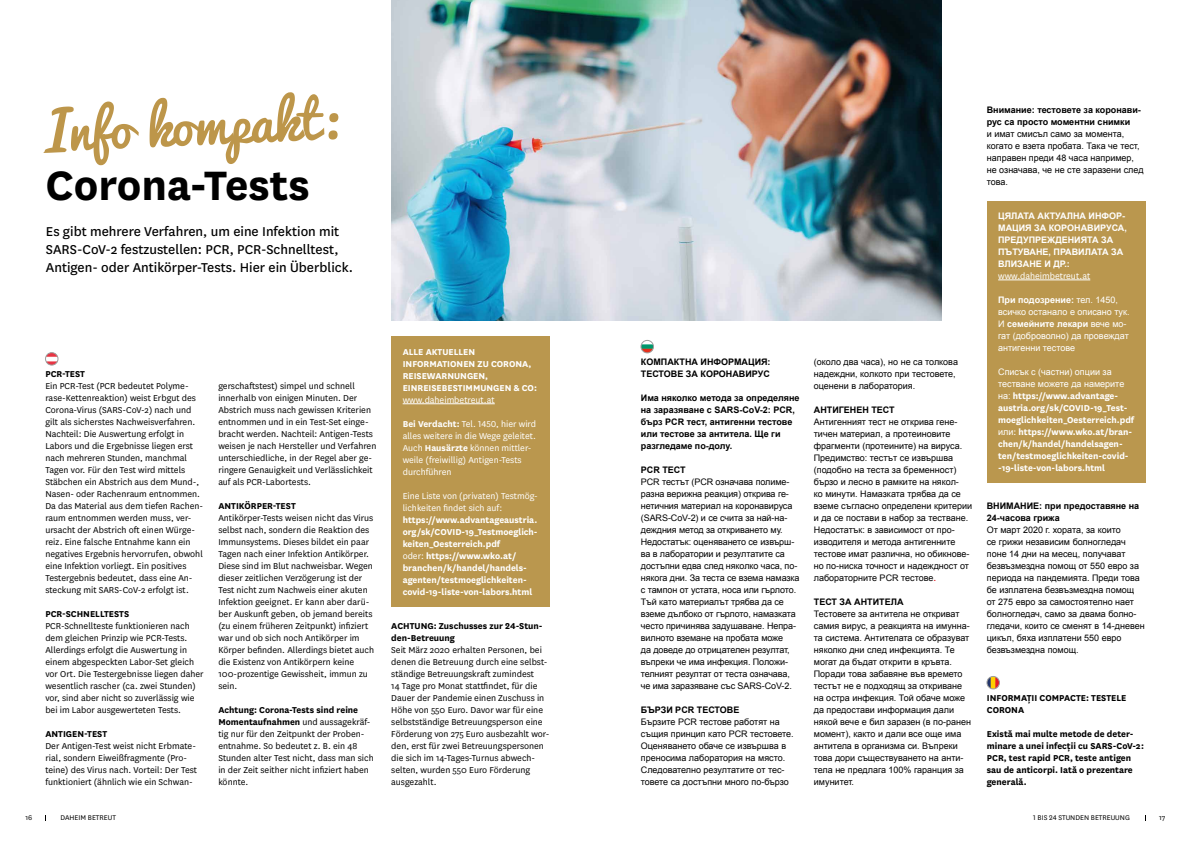
<style>
.page{position:relative;width:1191px;height:842px;background:#fff}
.page>*{position:absolute;margin:0;border:0;box-sizing:border-box;transform-origin:0 0}
.t1{font:52.7px "Pacifico";color:#bd964a}
.t2{font:700 48px "National";color:#000}
.t3{font:15px/18px "National";color:#000}
.t4{font:10px/12px "National";color:#000}
.t5{font:700 10px/12px "National";color:#fff}
.t6{font:700 10px/12px "National";color:#000}
.t7{font:10px/12px "National";color:#fff}
.t8{font:9px/12px "Arial";color:#000}
.t9{font:700 9px/12px "Arial";color:#000}
.t10{font:9px/12px "Arial";color:#fff}
.t11{font:700 9px/12px "Arial";color:#fff}
.t12{font:8px "National";color:#000}
.s1{font-weight:700}
.s2{font-weight:400}
.s3{font-family:"National";font-size:10px;color:#e30613}
.s4{font-family:"Arial";font-weight:400;font-size:9px}
</style>
<div class="page">
<img style="left:391px;top:0;width:550px;height:320px">
<svg style="left:988px;top:676px;width:11px;height:13px"></svg>
<div style="left:986px;top:676px;width:13px;height:13px;border:1px solid #9d9d9c;border-radius:50%"></div>
<svg style="left:46px;top:354px;width:12px;height:11px"></svg>
<div style="left:45px;top:352px;width:13px;height:13px;border:1px solid #9d9d9c;border-radius:50%"></div>
<div style="left:391px;top:336px;width:159px;height:270px;background:#ba974e"></div>
<hr style="left:403px;top:404px;width:92px;height:1px;background:#fff">
<svg style="left:641px;top:340px;width:12px;height:13px"></svg>
<div style="left:641px;top:340px;width:12px;height:13px;border:1px solid #9d9d9c;border-radius:50%"></div>
<div style="left:986px;top:201px;width:159px;height:281px;background:#ba974e"></div>
<hr style="left:998px;top:280px;width:92px;height:1px;background:#fff">
<h1 class="t1" style="left:43px;top:104px;width:295px;rotate:-3deg">Info kompakt:</h1>
<h2 class="t2" style="left:46px;top:151px;width:266px">Corona-Tests</h2>
<h3 class="t3" style="left:46px;top:222px;width:309px">Es gibt mehrere Verfahren, um eine Infektion mit<br>SARS-CoV-2 festzustellen: PCR, PCR-Schnelltest,<br>Antigen- oder Antikörper-Tests. Hier ein Überblick.</h3>
<p class="t6" style="left:45px;top:367px;width:41px">PCR-TEST</p>
<p class="t4" style="left:45px;top:380px;width:159px">Ein PCR-Test (PCR bedeutet Polyme&shy;rase-Kettenreaktion) weist Erbgut des Corona-Virus (SARS-CoV-2) nach und gilt als sicherstes Nachweisverfahren.<br>Nachteil: Die Auswertung erfolgt in Labors und die Ergebnisse liegen erst nach mehreren Stunden, manchmal Tagen vor. Für den Test wird mittels Stäbchen ein Abstrich aus dem Mund-, Nasen- oder Rachenraum entnommen.<br>Da das Material aus dem tiefen Rachen&shy;raum entnommen werden muss, ver&shy;ursacht der Abstrich oft einen Würge&shy;reiz. Eine falsche Entnahme kann ein negatives Ergebnis hervorrufen, obwohl eine Infektion vorliegt. Ein positives Testergebnis bedeutet, dass eine An&shy;steckung mit SARS-CoV-2 erfolgt ist.</p>
<p class="t6" style="left:45px;top:607px;width:85px">PCR-SCHNELLTESTS</p>
<p class="t4" style="left:45px;top:620px;width:160px">PCR-Schnellteste funktionieren nach dem gleichen Prinzip wie PCR-Tests.<br>Allerdings erfolgt die Auswertung in einem abgespeckten Labor-Set gleich vor Ort. Die Testergebnisse liegen daher wesentlich rascher (ca. zwei Stunden) vor, sind aber nicht so zuverlässig wie bei im Labor ausgewerteten Tests.</p>
<p class="t6" style="left:45px;top:727px;width:63px">ANTIGEN-TEST</p>
<p class="t4" style="left:45px;top:740px;width:153px">Der Antigen-Test weist nicht Erbmate&shy;rial, sondern Eiweißfragmente (Pro&shy;teine) des Virus nach. Vorteil: Der Test funktioniert (ähnlich wie ein Schwan-</p>
<p class="t4" style="left:218px;top:380px;width:159px">gerschaftstest) simpel und schnell innerhalb von einigen Minuten. Der Abstrich muss nach gewissen Kriterien entnommen und in ein Test-Set einge&shy;bracht werden. Nachteil: Antigen-Tests weisen je nach Hersteller und Verfahren unterschiedliche, in der Regel aber ge&shy;ringere Genauigkeit und Verlässlichkeit auf als PCR-Labortests.</p>
<p class="t6" style="left:218px;top:499px;width:79px">ANTIKÖRPER-TEST</p>
<p class="t4" style="left:218px;top:512px;width:157px">Antikörper-Tests weisen nicht das Virus selbst nach, sondern die Reaktion des Immunsystems. Dieses bildet ein paar Tagen nach einer Infektion Antikörper.<br>Diese sind im Blut nachweisbar. Wegen dieser zeitlichen Verzögerung ist der Test nicht zum Nachweis einer akuten Infektion geeignet. Er kann aber darü&shy;ber Auskunft geben, ob jemand bereits (zu einem früheren Zeitpunkt) infiziert war und ob sich noch Antikörper im Körper befinden. Allerdings bietet auch die Existenz von Antikörpern keine 100-prozentige Gewissheit, immun zu sein.</p>
<p class="t4" style="left:218px;top:704px;width:157px"><span class="s1">Achtung: Corona-Tests sind reine<br>Momentaufnahmen</span> und aussagekräf&shy;tig nur für den Zeitpunkt der Proben&shy;entnahme. So bedeutet z. B. ein 48<br>Stunden alter Test nicht, dass man sich in der Zeit seither nicht infiziert haben könnte.</p>
<p class="t5" style="left:403px;top:345px;width:136px">ALLE AKTUELLEN<br>INFORMATIONEN ZU CORONA,<br>REISEWARNUNGEN,<br>EINREISEBESTIMMUNGEN &amp; CO:</p>
<p class="t7" style="left:403px;top:393px;width:94px">www.daheimbetreut.at</p>
<p class="t7" style="left:403px;top:417px;width:135px"><span class="s1">Bei Verdacht:</span> Tel. 1450, hier wird alles weitere in die Wege geleitet.<br>Auch <span class="s1">Hausärzte</span> können mittler&shy;weile (freiwillig) Antigen-Tests durchführen</p>
<p class="t7" style="left:403px;top:489px;width:137px">Eine Liste von (privaten) Testmög&shy;lichkeiten findet sich auf:</p>
<p class="t5" style="left:403px;top:513px;width:136px">https://www.advantageaustria. org/sk/COVID-19_Testmoeglich&shy;keiten_Oesterreich.pdf<br><span class="s2">oder:</span> https://www.wko.at/ branchen/k/handel/handels&shy;agenten/testmoeglichkeiten&shy;covid-19-liste-von-labors.html</p>
<p class="t6" style="left:391px;top:619px;width:153px">ACHTUNG: Zuschusses zur 24-Stun&shy;den-Betreuung</p>
<p class="t4" style="left:391px;top:644px;width:160px">Seit März 2020 erhalten Personen, bei denen die Betreuung durch eine selbst&shy;ständige Betreuungskraft zumindest<br>14 Tage pro Monat stattfindet, für die Dauer der Pandemie einen Zuschuss in Höhe von 550 Euro. Davor war für eine selbstständige Betreuungsperson eine Förderung von 275 Euro ausbezahlt wor&shy;den, erst für zwei Betreuungspersonen die sich im 14-Tages-Turnus abwech&shy;selten, wurden 550 Euro Förderung ausgezahlt.</p>
<p class="t9" style="left:641px;top:356px;width:131px">КОМПАКТНА ИНФОРМАЦИЯ:<br>ТЕСТОВЕ ЗА КОРОНАВИРУС</p>
<p class="t9" style="left:641px;top:392px;width:160px">Има няколко метода за определяне на заразяване с SARS-CoV-2: PCR, бърз PCR тест, антигенни тестове или тестове за антитела. Ще ги разгледаме по-долу.</p>
<p class="t9" style="left:641px;top:464px;width:46px">PCR ТЕСТ</p>
<p class="t8" style="left:641px;top:476px;width:160px">PCR тестът (PCR означава полиме&shy;разна верижна реакция) открива ге&shy;нетичния материал на коронавируса (SARS-CoV-2) и се счита за най-на&shy;деждния метод за откриването му.<br>Недостатък: оценяването се извърш&shy;ва в лаборатории и резултатите са достъпни едва след няколко часа, по&shy;някога дни. За теста се взема намазка с тампон от устата, носа или гърлото.<br>Тъй като материалът трябва да се вземе дълбоко от гърлото, намазката често причинява задушаване. Непра&shy;вилното вземане на пробата може<br>да доведе до отрицателен резултат, въпреки че има инфекция. Положи&shy;телният резултат от теста означава, че има заразяване със SARS-CoV-2.</p>
<p class="t9" style="left:641px;top:704px;width:100px">БЪРЗИ PCR ТЕСТОВЕ</p>
<p class="t8" style="left:641px;top:716px;width:154px">Бързите PCR тестове работят на същия принцип като PCR тестовете.<br>Оценяването обаче се извършва в преносима лаборатория на място.<br>Следователно резултатите от тес&shy;товете са достъпни много по-бързо</p>
<p class="t8" style="left:814px;top:356px;width:146px">(около два часа), но не са толкова надеждни, колкото при тестовете, оценени в лаборатория.</p>
<p class="t9" style="left:814px;top:404px;width:82px">АНТИГЕНЕН ТЕСТ</p>
<p class="t8" style="left:814px;top:416px;width:160px">Антигенният тест не открива гене&shy;тичен материал, а протеиновите фрагменти (протеините) на вируса.<br>Предимство: тестът се извършва (подобно на теста за бременност) бързо и лесно в рамките на някол-<br>ко минути. Намазката трябва да се вземе съгласно определени критерии и да се постави в набор за тестване.<br>Недостатък: в зависимост от про&shy;изводителя и метода антигенните тестове имат различна, но обикнове&shy;но по-ниска точност и надеждност от лабораторните PCR тестове<span class="s3">.</span></p>
<p class="t9" style="left:814px;top:596px;width:91px">ТЕСТ ЗА АНТИТЕЛА</p>
<p class="t8" style="left:814px;top:608px;width:159px">Тестовете за антитела не откриват самия вирус, а реакцията на имунна&shy;та система. Антителата се образуват няколко дни след инфекцията. Те могат да бъдат открити в кръвта.<br>Поради това забавяне във времето тестът не е подходящ за откриване на остра инфекция. Той обаче може да предостави информация дали някой вече е бил заразен (в по-ранен момент), както и дали все още има антитела в организма си. Въпреки това дори съществуването на анти&shy;тела не предлага 100% гаранция за имунитет.</p>
<p class="t9" style="left:986px;top:104px;width:156px">Внимание: тестовете за коронави&shy;рус са просто моментни снимки</p>
<p class="t8" style="left:986px;top:128px;width:158px">и имат смисъл само за момента, когато е взета пробата. Така че тест, направен преди 48 часа например, не означава, че не сте заразени след това.</p>
<p class="t11" style="left:998px;top:210px;width:130px">ЦЯЛАТА АКТУАЛНА ИНФОР-<br>МАЦИЯ ЗА КОРОНАВИРУСА,<br>ПРЕДУПРЕЖДЕНИЯТА ЗА<br>ПЪТУВАНЕ, ПРАВИЛАТА ЗА<br>ВЛИЗАНЕ И ДР.:</p>
<p class="t7" style="left:998px;top:269px;width:94px">www.daheimbetreut.at</p>
<p class="t10" style="left:998px;top:294px;width:133px"><span class="s1">При подозрение:</span> тел. 1450, всичко останало е описано тук.<br>И <span class="s1">семейните лекари</span> вече мо&shy;гат (доброволно) да провеждат антигенни тестове</p>
<p class="t10" style="left:998px;top:366px;width:128px">Списък с (частни) опции за тестване можете да намерите</p>
<p class="t5" style="left:998px;top:389px;width:137px"><span class="s4">на:</span> https://www.advantage&shy;austria.org/sk/COVID-19_Test&shy;moeglichkeiten_Oesterreich.pdf <span class="s4">или</span><span class="s2">:</span> https://www.wko.at/bran&shy;chen/k/handel/handelsagen&shy;ten/testmoeglichkeiten-covid--19-liste-von-labors.html</p>
<p class="t9" style="left:986px;top:500px;width:154px">ВНИМАНИЕ: при предоставяне на<br>24-часова грижа</p>
<p class="t8" style="left:986px;top:524px;width:159px">От март 2020 г. хората, за които<br>се грижи независим болногледач поне 14 дни на месец, получават безвъзмездна помощ от 550 евро за периода на пандемията. Преди това бе изплатена безвъзмездна помощ от 275 евро за самостоятелно нает болногледач, само за двама болно&shy;гледачи, които се сменят в 14-дневен цикъл, бяха изплатени 550 евро безвъзмездна помощ.</p>
<p class="t6" style="left:986px;top:691px;width:141px">INFORMAŢII COMPACTE: TESTELE<br>CORONA</p>
<p class="t6" style="left:986px;top:727px;width:159px">Există mai multe metode de deter&shy;minare a unei infecţii cu SARS-CoV-2:<br>PCR, test rapid PCR, teste antigen sau de anticorpi. Iată o prezentare generală.</p>
<p class="t12" style="left:26px;top:813px;width:8px">16</p>
<p class="t12" style="left:61px;top:813px;width:57px">DAHEIM BETREUT</p>
<p class="t12" style="left:1033px;top:813px;width:98px">1 BIS 24 STUNDEN BETREUUNG</p>
<p class="t12" style="left:1159px;top:813px;width:8px">17</p>
</div>
